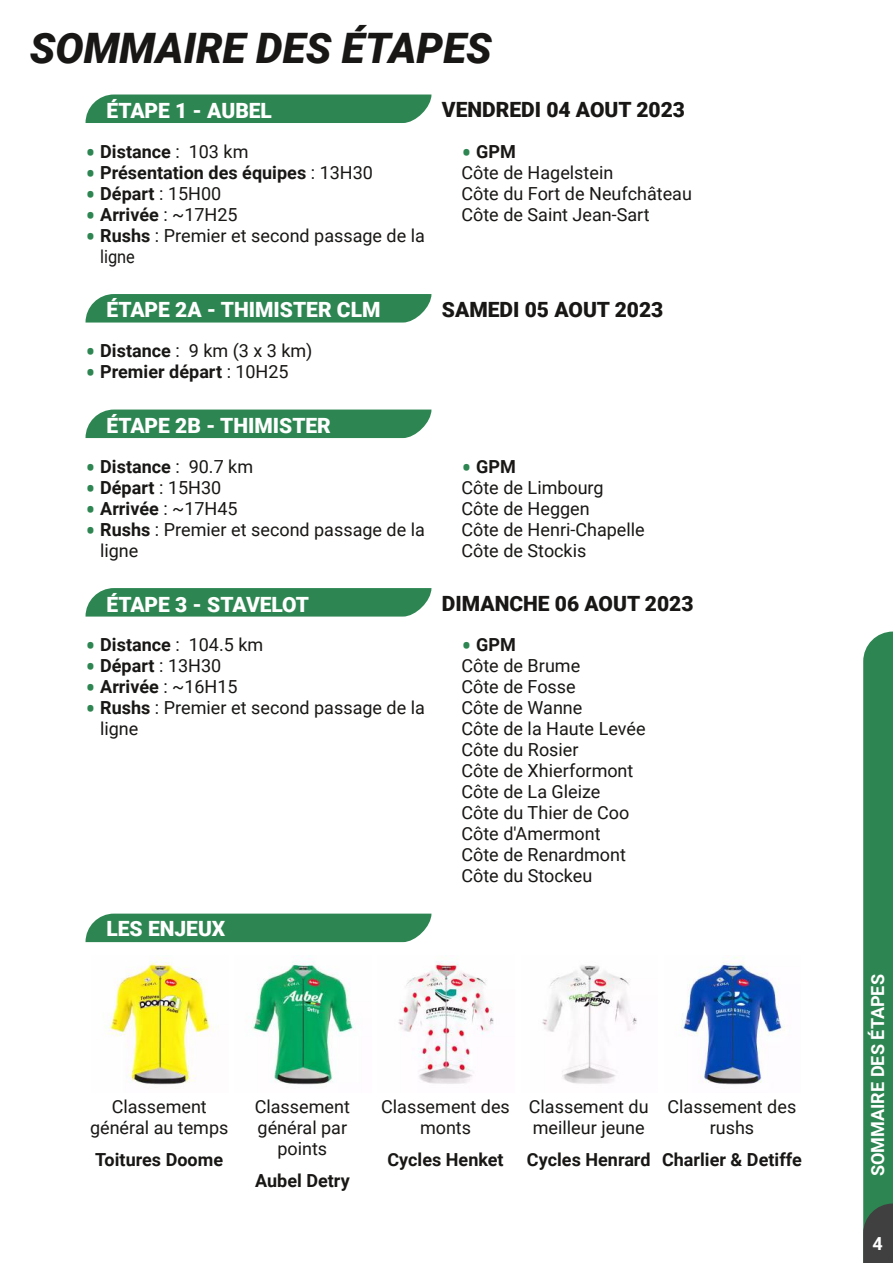
<style>
.page{position:relative;width:893px;height:1263px;background:#fff}
.page>*{position:absolute;margin:0;border:0;box-sizing:border-box;transform-origin:0 0}
.t1{font:italic 900 42px "Roboto";color:#181715}
.t2{font:900 21px "Roboto";color:#fff}
.t3{font:900 21px "Roboto";color:#181715}
.t4{font:18px/21px "Roboto";color:#181715}
.t5{font:700 18px "Roboto";color:#181715}
.t6{font:700 18px "Roboto";letter-spacing:.005em;color:#fff}
.s1{font-family:"Noto Sans";font-weight:400;font-size:27px;color:#2d8652}
.s2{font-weight:400}
.s3{font-family:"Noto Sans";font-size:27px;color:#2d8652}
.s4{font-weight:700}
</style>
<div class="page">
<svg style="left:863px;top:631px;width:30px;height:632px;background:#338354"></svg>
<div style="left:86px;top:294px;width:345px;height:28px;background:#2d8652"></div>
<div style="left:86px;top:410px;width:345px;height:28px;background:#2d8652"></div>
<svg style="left:86px;top:588px;width:345px;height:28px;background:#358a58"></svg>
<svg style="left:86px;top:94px;width:345px;height:29px;background:#388c5b"></svg>
<img style="left:103px;top:959px;width:116px;height:126px">
<img style="left:251px;top:961px;width:103px;height:124px">
<img style="left:398px;top:961px;width:96px;height:123px">
<img style="left:542px;top:965px;width:95px;height:119px">
<img style="left:680px;top:957px;width:105px;height:128px">
<div style="left:86px;top:914px;width:345px;height:28px;background:#2d8652"></div>
<h1 class="t1" style="left:30px;top:24px;width:464px">SOMMAIRE DES ÉTAPES</h1>
<p class="t2" style="left:107px;top:98px;width:167px">ÉTAPE 1 - AUBEL</p>
<p class="t5" style="left:86px;top:141px;width:164px"><span class="s1">•</span> Distance <span class="s2">: 103 km</span></p>
<p class="t5" style="left:86px;top:162px;width:289px"><span class="s1">•</span> Présentation des équipes <span class="s2">: 13H30</span></p>
<p class="t5" style="left:86px;top:183px;width:137px"><span class="s1">•</span> Départ <span class="s2">: 15H00</span></p>
<p class="t5" style="left:86px;top:204px;width:154px"><span class="s1">•</span> Arrivée <span class="s2">: ~17H25</span></p>
<p class="t4" style="left:100px;top:225px;width:326px;text-indent:-15px"><span class="s3">•</span> <span class="s4">Rushs</span> : Premier et second passage de la ligne</p>
<p class="t2" style="left:106px;top:298px;width:275px">ÉTAPE 2A - THIMISTER CLM</p>
<p class="t4" style="left:86px;top:340px;width:229px"><span class="s3">•</span> <span class="s4">Distance</span> : 9 km (3 x 3 km)</p>
<p class="t5" style="left:86px;top:361px;width:205px"><span class="s1">•</span> Premier départ <span class="s2">: 10H25</span></p>
<p class="t2" style="left:106px;top:413px;width:226px">ÉTAPE 2B - THIMISTER</p>
<p class="t5" style="left:86px;top:456px;width:169px"><span class="s1">•</span> Distance <span class="s2">: 90.7 km</span></p>
<p class="t5" style="left:85px;top:477px;width:137px"><span class="s1">•</span> Départ <span class="s2">: 15H30</span></p>
<p class="t5" style="left:85px;top:498px;width:154px"><span class="s1">•</span> Arrivée <span class="s2">: ~17H45</span></p>
<p class="t4" style="left:100px;top:519px;width:326px;text-indent:-15px"><span class="s3">•</span> <span class="s4">Rushs</span> : Premier et second passage de la ligne</p>
<p class="t2" style="left:106px;top:592px;width:204px">ÉTAPE 3 - STAVELOT</p>
<p class="t5" style="left:86px;top:634px;width:179px"><span class="s1">•</span> Distance <span class="s2">: 104.5 km</span></p>
<p class="t5" style="left:85px;top:655px;width:137px"><span class="s1">•</span> Départ <span class="s2">: 13H30</span></p>
<p class="t5" style="left:85px;top:676px;width:154px"><span class="s1">•</span> Arrivée <span class="s2">: ~16H15</span></p>
<p class="t4" style="left:100px;top:697px;width:326px;text-indent:-15px"><span class="s3">•</span> <span class="s4">Rushs</span> : Premier et second passage de la ligne</p>
<p class="t2" style="left:106px;top:917px;width:120px">LES ENJEUX</p>
<p class="t3" style="left:442px;top:98px;width:245px">VENDREDI 04 AOUT 2023</p>
<p class="t4" style="left:461px;top:141px;width:232px"><span class="s3">•</span> <span class="s4">GPM<br></span>Côte de Hagelstein<br>Côte du Fort de Neufchâteau<br>Côte de Saint Jean-Sart</p>
<p class="t3" style="left:442px;top:297px;width:223px">SAMEDI 05 AOUT 2023</p>
<p class="t4" style="left:461px;top:456px;width:185px"><span class="s3">•</span> <span class="s4">GPM<br></span>Côte de Limbourg<br>Côte de Heggen<br>Côte de Henri-Chapelle<br>Côte de Stockis</p>
<p class="t3" style="left:442px;top:591px;width:253px">DIMANCHE 06 AOUT 2023</p>
<p class="t4" style="left:461px;top:634px;width:186px"><span class="s3">•</span> <span class="s4">GPM<br></span>Côte de Brume<br>Côte de Fosse<br>Côte de Wanne<br>Côte de la Haute Levée<br>Côte du Rosier<br>Côte de Xhierformont<br>Côte de La Gleize<br>Côte du Thier de Coo<br>Côte d'Amermont<br>Côte de Renardmont<br>Côte du Stockeu</p>
<p class="t4" style="left:90px;top:1096px;width:140px;text-align:center">Classement général au temps</p>
<p class="t5" style="left:95px;top:1149px;width:129px">Toitures Doome</p>
<p class="t4" style="left:255px;top:1096px;width:97px;text-align:center">Classement général par points</p>
<p class="t5" style="left:255px;top:1170px;width:96px">Aubel Detry</p>
<p class="t4" style="left:381px;top:1096px;width:130px;text-align:center">Classement des monts</p>
<p class="t5" style="left:387px;top:1149px;width:118px">Cycles Henket</p>
<p class="t4" style="left:529px;top:1096px;width:121px">Classement du meilleur jeune</p>
<p class="t5" style="left:527px;top:1149px;width:125px">Cycles Henrard</p>
<p class="t4" style="left:668px;top:1096px;width:130px;text-align:center">Classement des rushs</p>
<p class="t5" style="left:662px;top:1149px;width:141px">Charlier &amp; Detiffe</p>
<p class="t6" style="left:867px;top:1176px;width:203px;rotate:-90deg">SOMMAIRE DES ÉTAPES</p>
<p class="t6" style="left:872px;top:1233px;width:12px">4</p>
</div>
